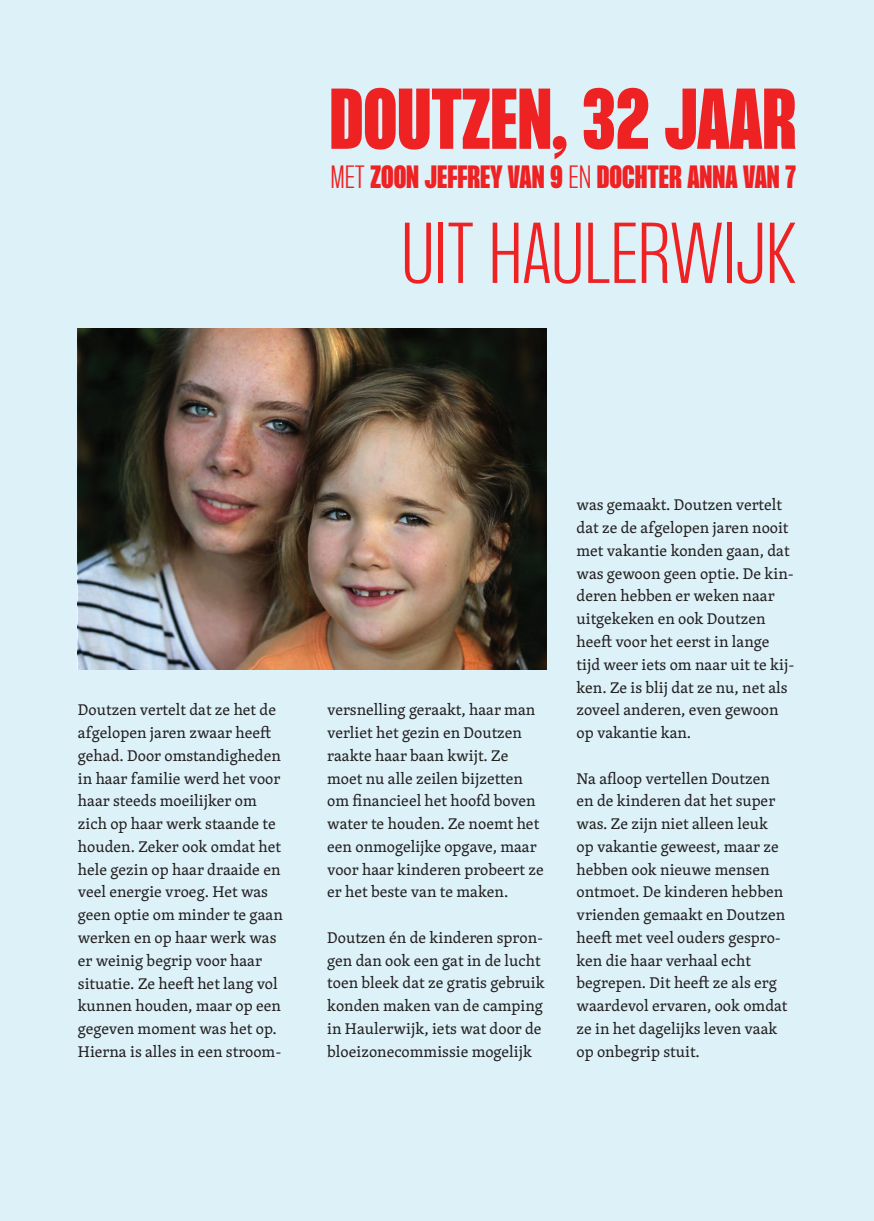
<style>
.page{position:relative;width:874px;height:1221px;background:#fff}
.page>*{position:absolute;margin:0;border:0;box-sizing:border-box;transform-origin:0 0}
.t1{font:900 condensed 75.25px "PP Formula";color:#ee2123}
.t2{font:200 condensed 75.25px "PP Formula";color:#ee2123}
.t3{font:900 condensed 28.18px "PP Formula";color:#ee2123}
.t4{font:15.92px/22.8px "Skolar Latin";color:#231f20}
.s1{font-weight:200}
</style>
<div class="page">
<div style="left:0;top:0;width:873px;height:1220px;background:#dcf1f8"></div>
<img style="left:78px;top:328px;width:468px;height:341px">
<h1 class="t1" style="left:329px;top:73px;width:468px">DOUTZEN, 32 JAAR</h1>
<h2 class="t3" style="left:330px;top:159px;width:467px"><span class="s1">MET</span> ZOON JEFFREY VAN 9 <span class="s1">EN</span> DOCHTER ANNA VAN 7</h2>
<h1 class="t2" style="left:401px;top:207px;width:396px">UIT HAULERWIJK</h1>
<p class="t4" style="left:78px;top:698px;width:206px">Doutzen vertelt dat ze het de afgelopen jaren zwaar heeft gehad. Door omstandigheden in haar familie werd het voor haar steeds moeilijker om zich op haar werk staande te houden. Zeker ook omdat het hele gezin op haar draaide en veel energie vroeg. Het was geen optie om minder te gaan werken en op haar werk was er weinig begrip voor haar situatie. Ze heeft het lang vol kunnen houden, maar op een gegeven moment was het op.<br>Hierna is alles in een stroom-</p>
<p class="t4" style="left:327px;top:698px;width:218px">versnelling geraakt, haar man verliet het gezin en Doutzen raakte haar baan kwijt. Ze moet nu alle zeilen bijzetten om financieel het hoofd boven water te houden. Ze noemt het een onmogelijke opgave, maar voor haar kinderen probeert ze er het beste van te maken.</p>
<p class="t4" style="left:327px;top:925px;width:219px">Doutzen én de kinderen spron&shy;gen dan ook een gat in de lucht toen bleek dat ze gratis gebruik konden maken van de camping in Haulerwijk, iets wat door de bloeizonecommissie mogelijk</p>
<p class="t4" style="left:576px;top:493px;width:219px">was gemaakt. Doutzen vertelt dat ze de afgelopen jaren nooit met vakantie konden gaan, dat was gewoon geen optie. De kin&shy;deren hebben er weken naar uitgekeken en ook Doutzen heeft voor het eerst in lange tijd weer iets om naar uit te kij&shy;ken. Ze is blij dat ze nu, net als zoveel anderen, even gewoon op vakantie kan.</p>
<p class="t4" style="left:576px;top:766px;width:212px">Na afloop vertellen Doutzen en de kinderen dat het super was. Ze zijn niet alleen leuk op vakantie geweest, maar ze hebben ook nieuwe mensen ontmoet. De kinderen hebben vrienden gemaakt en Doutzen heeft met veel ouders gespro&shy;ken die haar verhaal echt begrepen. Dit heeft ze als erg waardevol ervaren, ook omdat ze in het dagelijks leven vaak op onbegrip stuit.</p>
</div>
